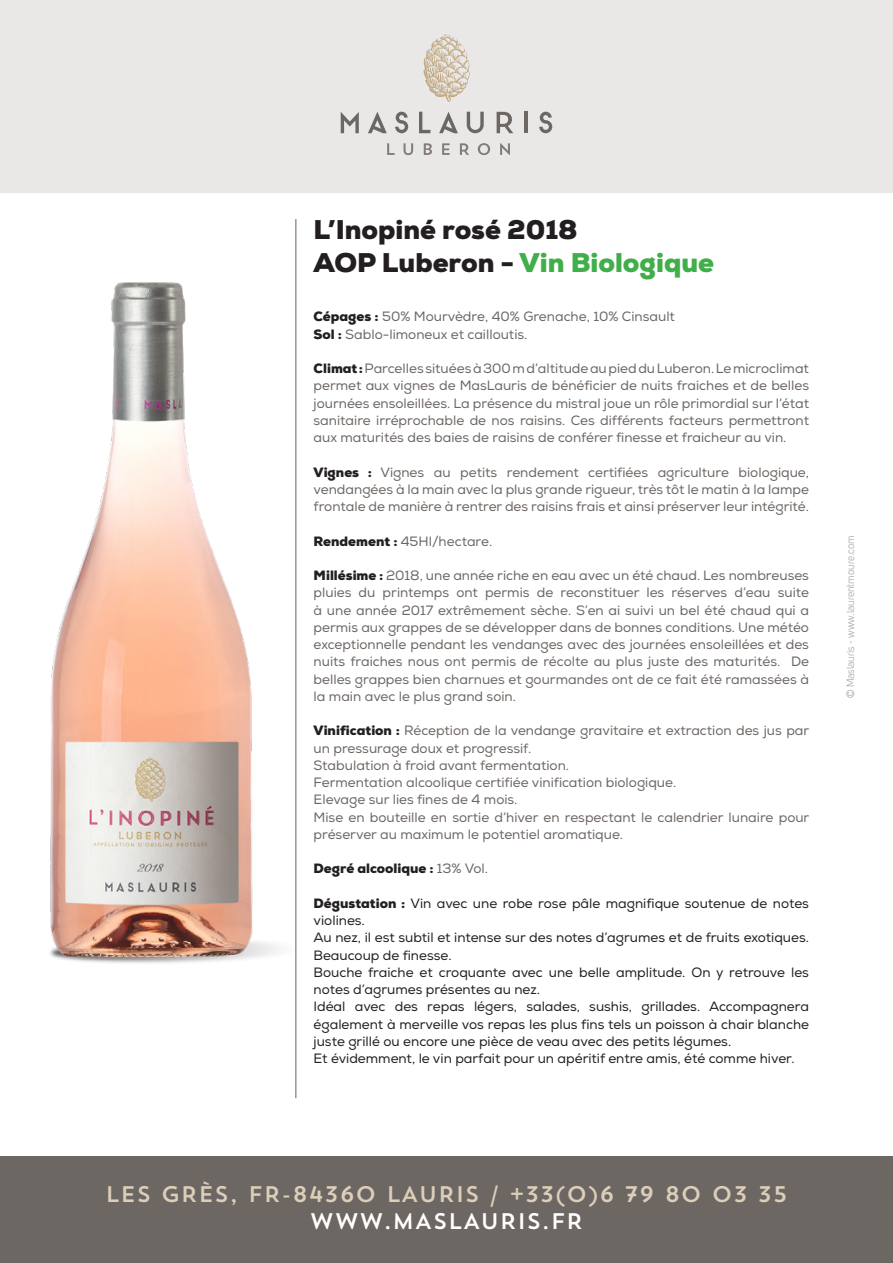
<style>
.page{position:relative;width:893px;height:1263px;background:#fff}
.page>*{position:absolute;margin:0;border:0;box-sizing:border-box;transform-origin:0 0}
.t1{font:900 27px "Nexa";color:#40ae49}
.t2{font:900 27px "Nexa";color:#231f20}
.t3{font:22.5px "Trend Sans One";color:#dcceb9}
.t4{font:22.5px "Trend Sans One";color:#fff}
.t5{font:13.5px/17.2px "Nexa";color:#6d6763;text-align:justify}
.t6{font:13.5px/17.2px "Nexa";color:#231f20}
.t7{font:900 13.5px "Nexa";color:#231f20}
.t8{font:10.5px "Uni Sans Book";color:#a6a19c}
.s1{color:#231f20}
.s2{font-weight:900;color:#231f20}
.s3{font-weight:400;color:#6d6763}
.s4{font-weight:900}
</style>
<div class="page">
<div style="left:0;top:0;width:893px;height:193px;background:#e9e8e7"></div>
<svg style="left:423px;top:34px;width:47px;height:68px"></svg>
<svg style="left:341px;top:112px;width:18px;height:21px"></svg>
<svg style="left:368px;top:112px;width:19px;height:21px"></svg>
<svg style="left:395px;top:112px;width:13px;height:21px"></svg>
<svg style="left:419px;top:112px;width:11px;height:21px"></svg>
<svg style="left:439px;top:112px;width:19px;height:21px"></svg>
<svg style="left:467px;top:112px;width:17px;height:21px"></svg>
<svg style="left:497px;top:112px;width:16px;height:21px"></svg>
<hr style="left:525px;top:112px;width:3px;height:21px;background:#6d6763">
<svg style="left:539px;top:112px;width:13px;height:21px"></svg>
<svg style="left:387px;top:143px;width:8px;height:12px"></svg>
<svg style="left:403px;top:143px;width:10px;height:12px"></svg>
<svg style="left:424px;top:143px;width:8px;height:12px"></svg>
<svg style="left:442px;top:143px;width:8px;height:12px"></svg>
<svg style="left:460px;top:143px;width:9px;height:12px"></svg>
<svg style="left:478px;top:143px;width:12px;height:12px"></svg>
<svg style="left:500px;top:143px;width:10px;height:12px"></svg>
<div style="left:0;top:1156px;width:893px;height:107px;background:#6d6763"></div>
<hr style="left:295px;top:219px;width:2px;height:879px;background:#9d9592">
<img style="left:50px;top:219px;width:247px;height:746px">
<p class="t2" style="left:314px;top:212px;width:266px">L’Inopiné rosé 2018</p>
<p class="t1" style="left:314px;top:245px;width:402px"><span class="s1">AOP Luberon -</span> Vin Biologique</p>
<p class="t5" style="left:314px;top:308px;width:363px"><span class="s2">Cépages :</span> 50% Mourvèdre, 40% Grenache, 10% Cinsault</p>
<p class="t5" style="left:314px;top:326px;width:215px"><span class="s2">Sol :</span> Sablo-limoneux et cailloutis.</p>
<p class="t5" style="left:314px;top:360px;width:497px"><span class="s2">Climat :</span> Parcelles situées à 300 m d’altitude au pied du Luberon. Le microclimat permet aux vignes de MasLauris de bénéficier de nuits fraiches et de belles journées ensoleillées. La présence du mistral joue un rôle primordial sur l’état sanitaire irréprochable de nos raisins. Ces différents facteurs permettront aux maturités des baies de raisins de conférer finesse et fraicheur au vin.</p>
<p class="t5" style="left:314px;top:464px;width:497px"><span class="s2">Vignes :</span> Vignes au petits rendement certifiées agriculture biologique, vendangées à la main avec la plus grande rigueur, très tôt le matin à la lampe frontale de manière à rentrer des raisins frais et ainsi préserver leur intégrité.</p>
<p class="t5" style="left:314px;top:533px;width:180px"><span class="s2">Rendement :</span> 45Hl/hectare.</p>
<p class="t5" style="left:314px;top:567px;width:497px"><span class="s2">Millésime :</span> 2018, une année riche en eau avec un été chaud. Les nombreuses pluies du printemps ont permis de reconstituer les réserves d’eau suite à une année 2017 extrêmement sèche. S’en ai suivi un bel été chaud qui a permis aux grappes de se développer dans de bonnes conditions. Une météo exceptionnelle pendant les vendanges avec des journées ensoleillées et des nuits fraiches nous ont permis de récolte au plus juste des maturités. De belles grappes bien charnues et gourmandes ont de ce fait été ramassées à la main avec le plus grand soin.</p>
<p class="t5" style="left:314px;top:722px;width:497px"><span class="s2">Vinification :</span> Réception de la vendange gravitaire et extraction des jus par un pressurage doux et progressif.</p>
<p class="t5" style="left:314px;top:757px;width:257px">Stabulation à froid avant fermentation.</p>
<p class="t5" style="left:314px;top:774px;width:364px">Fermentation alcoolique certifiée vinification biologique.</p>
<p class="t5" style="left:314px;top:791px;width:205px">Elevage sur lies fines de 4 mois.</p>
<p class="t5" style="left:314px;top:809px;width:497px">Mise en bouteille en sortie d’hiver en respectant le calendrier lunaire pour préserver au maximum le potentiel aromatique.</p>
<p class="t7" style="left:314px;top:860px;width:176px">Degré alcoolique : <span class="s3">13% Vol.</span></p>
<p class="t6" style="left:314px;top:895px;width:497px"><span class="s4">Dégustation :</span> Vin avec une robe rose pâle magnifique soutenue de notes violines.</p>
<p class="t6" style="left:314px;top:929px;width:497px">Au nez, il est subtil et intense sur des notes d’agrumes et de fruits exotiques.<br>Beaucoup de finesse.</p>
<p class="t6" style="left:314px;top:964px;width:497px">Bouche fraiche et croquante avec une belle amplitude. On y retrouve les notes d’agrumes présentes au nez.</p>
<p class="t6" style="left:314px;top:998px;width:497px;text-align:justify">Idéal avec des repas légers, salades, sushis, grillades. Accompagnera également à merveille vos repas les plus fins tels un poisson à chair blanche juste grillé ou encore une pièce de veau avec des petits légumes.</p>
<p class="t6" style="left:314px;top:1050px;width:483px">Et évidemment, le vin parfait pour un apéritif entre amis, été comme hiver.</p>
<p class="t8" style="left:844px;top:698px;width:164px;rotate:-90deg">© Maslauris - www.laurentmoure.com</p>
<p class="t3" style="left:105px;top:1180px;width:684px">LES GRÈS, FR-84360 LAURIS / +33(0)6 79 80 03 35</p>
<p class="t4" style="left:309px;top:1207px;width:275px">WWW.MASLAURIS.FR</p>
</div>
